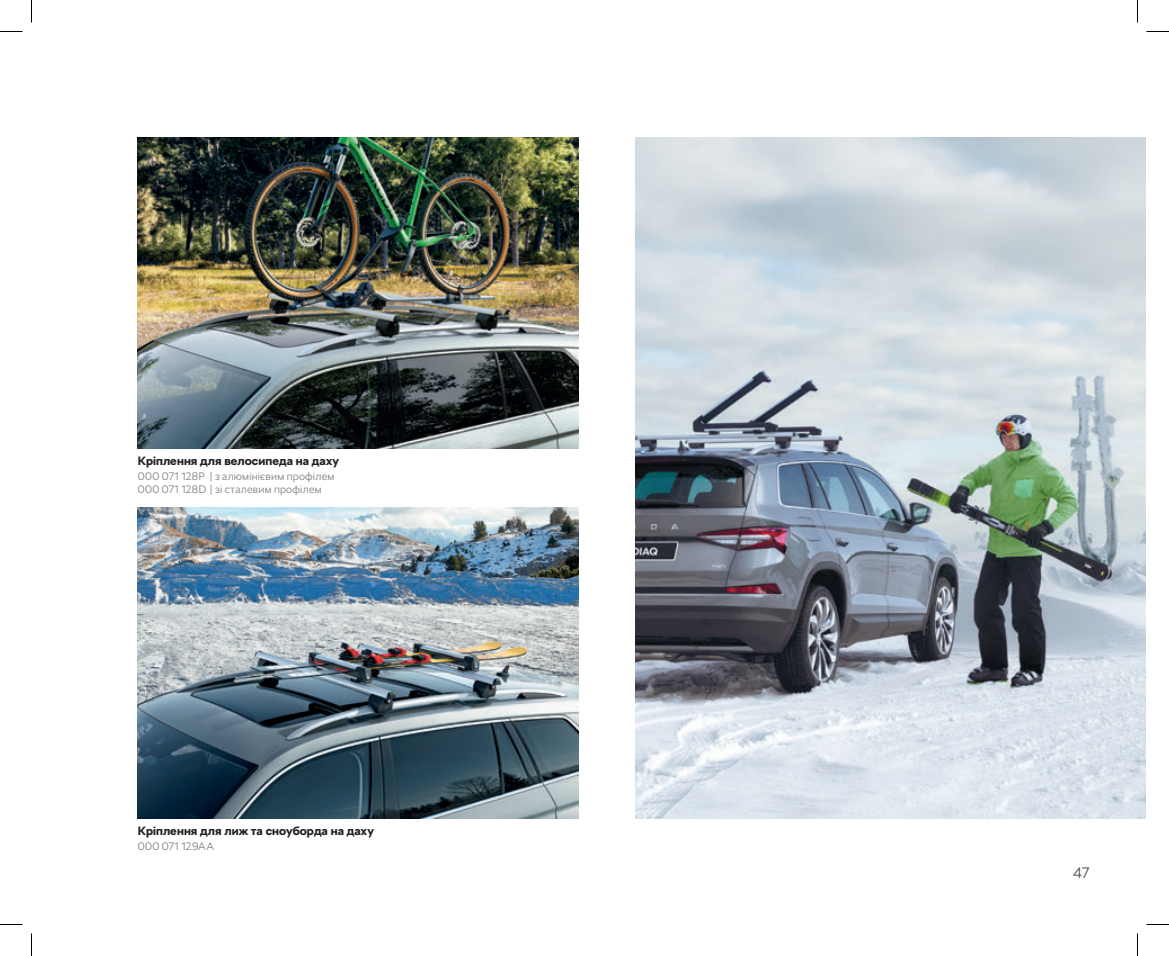
<style>
.page{position:relative;width:1169px;height:956px;background:#fff}
.page>*{position:absolute;margin:0;border:0;box-sizing:border-box;transform-origin:0 0}
.t1{font:300 15px "SKODA Next";color:#231f20}
.t2{font:700 12px "SKODA Next";letter-spacing:.005em;color:#231f20}
.t3{font:300 10.8px/12.8px "SKODA Next";letter-spacing:.02em;color:#808285}
</style>
<div class="page">
<img style="left:138px;top:138px;width:440px;height:310px">
<img style="left:635px;top:138px;width:511px;height:680px">
<img style="left:138px;top:508px;width:440px;height:310px">
<svg style="left:0;top:31px;width:22px;height:1px"></svg>
<svg style="left:1146px;top:31px;width:23px;height:1px"></svg>
<svg style="left:0;top:924px;width:22px;height:1px"></svg>
<svg style="left:1146px;top:924px;width:23px;height:1px"></svg>
<svg style="left:31px;top:0;width:1px;height:23px"></svg>
<svg style="left:31px;top:933px;width:1px;height:23px"></svg>
<svg style="left:1137px;top:0;width:1px;height:23px"></svg>
<svg style="left:1137px;top:933px;width:1px;height:23px"></svg>
<p class="t2" style="left:138px;top:454px;width:203px">Кріплення для велосипеда на даху</p>
<p class="t3" style="left:138px;top:470px;width:198px">000 071 128P | з алюмінієвим профілем<br>000 071 128D | зі сталевим профілем</p>
<p class="t2" style="left:138px;top:824px;width:238px">Кріплення для лиж та сноуборда на даху</p>
<p class="t3" style="left:138px;top:840px;width:77px">000 071 129AA</p>
<h1 class="t1" style="left:1073px;top:864px;width:18px">47</h1>
</div>
